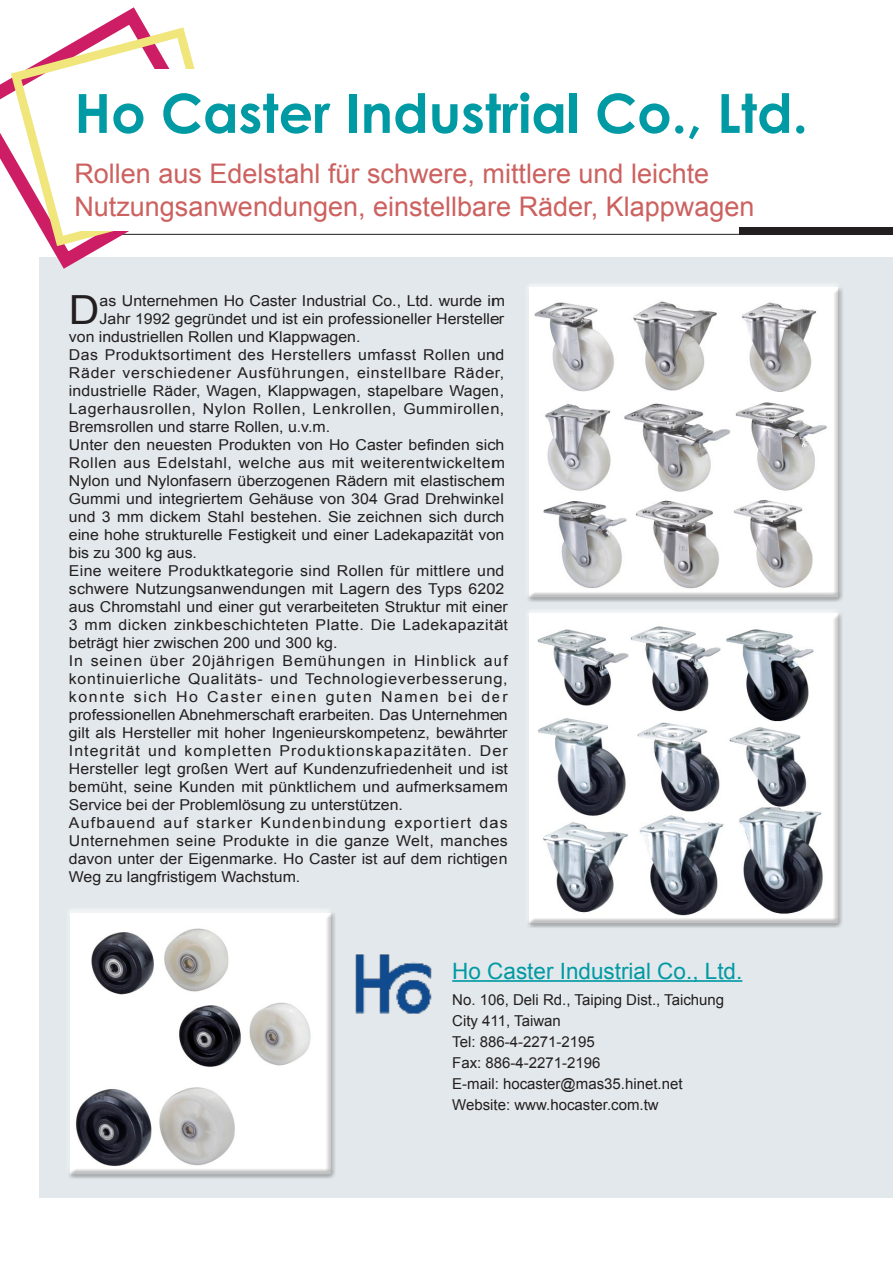
<style>
.page{position:relative;width:893px;height:1263px;background:#fff}
.page>*{position:absolute;margin:0;border:0;box-sizing:border-box;transform-origin:0 0}
.內文{font:700 54px "Century Gothic";color:#009aa4}
.內文-2{font:40.2px "Arial";color:#231f20;scale:1.06 1}
.內文-3{font:27px/32.4px "Arial";color:#cc615f}
.內文-4{font:22.5px "Arial";color:#009aa4}
.內文-5{font:15px/18px "Arial";color:#231f20;text-align:justify;scale:1.06 1}
.內文-6{font:15px "Arial";color:#231f20}
</style>
<div class="page">
<hr style="left:117px;top:234px;width:776px;height:1px;background:#231f20">
<div style="left:40px;top:258px;width:853px;height:940px;background:#e2e8eb"></div>
<hr style="left:452px;top:980px;width:290px;height:2px;background:#009aa4">
<svg style="left:0;top:7px;width:238px;height:270px"></svg>
<svg style="left:6px;top:22px;width:229px;height:229px"></svg>
<div style="left:74px;top:70px;width:764px;height:161px;background:#fff"></div>
<div style="left:740px;top:227px;width:153px;height:7px;background:#231f20"></div>
<div style="left:493px;top:275px;width:357px;height:333px;background:#231f20;opacity:.28"></div>
<div style="left:496px;top:601px;width:354px;height:333px;background:#231f20;opacity:.28"></div>
<div style="left:58px;top:901px;width:285px;height:284px;background:#231f20;opacity:.28"></div>
<img style="left:355px;top:954px;width:77px;height:60px">
<p class="內文" style="left:74px;top:72px;width:735px">Ho Caster Industrial Co., Ltd.</p>
<p class="內文-3" style="left:74px;top:158px;width:681px">Rollen aus Edelstahl für schwere, mittlere und leichte<br>Nutzungsanwendungen, einstellbare Räder, Klappwagen</p>
<p class="內文-2" style="left:69px;top:284px;width:30px">D</p>
<p class="內文-5" style="left:100px;top:292px;width:383px">as Unternehmen Ho Caster Industrial Co., Ltd. wurde im</p>
<p class="內文-5" style="left:100px;top:310px;width:383px">Jahr 1992 gegründet und ist ein professioneller Hersteller</p>
<p class="內文-5" style="left:69px;top:328px;width:277px">von industriellen Rollen und Klappwagen.</p>
<p class="內文-5" style="left:69px;top:346px;width:412px">Das Produktsortiment des Herstellers umfasst Rollen und Räder verschiedener Ausführungen, einstellbare Räder, industrielle Räder, Wagen, Klappwagen, stapelbare Wagen, Lagerhausrollen, Nylon Rollen, Lenkrollen, Gummirollen, Bremsrollen und starre Rollen, u.v.m.</p>
<p class="內文-5" style="left:69px;top:436px;width:412px">Unter den neuesten Produkten von Ho Caster befinden sich Rollen aus Edelstahl, welche aus mit weiterentwickeltem Nylon und Nylonfasern überzogenen Rädern mit elastischem Gummi und integriertem Gehäuse von 304 Grad Drehwinkel und 3 mm dickem Stahl bestehen. Sie zeichnen sich durch eine hohe strukturelle Festigkeit und einer Ladekapazität von bis zu 300 kg aus.</p>
<p class="內文-5" style="left:69px;top:562px;width:416px;text-align:left">Eine weitere Produktkategorie sind Rollen für mittlere und schwere Nutzungsanwendungen mit Lagern des Typs 6202 aus Chromstahl und einer gut verarbeiteten Struktur mit einer 3 mm dicken zinkbeschichteten Platte. Die Ladekapazität beträgt hier zwischen 200 und 300 kg.</p>
<p class="內文-5" style="left:69px;top:652px;width:416px">In seinen über 20jährigen Bemühungen in Hinblick auf kontinuierliche Qualitäts- und Technologieverbesserung, konnte sich Ho Caster einen guten Namen bei der professionellen Abnehmerschaft erarbeiten. Das Unternehmen gilt als Hersteller mit hoher Ingenieurskompetenz, bewährter Integrität und kompletten Produktionskapazitäten. Der Hersteller legt großen Wert auf Kundenzufriedenheit und ist bemüht, seine Kunden mit pünktlichem und aufmerksamem Service bei der Problemlösung zu unterstützen.</p>
<p class="內文-5" style="left:69px;top:814px;width:415px">Aufbauend auf starker Kundenbindung exportiert das Unternehmen seine Produkte in die ganze Welt, manches davon unter der Eigenmarke. Ho Caster ist auf dem richtigen Weg zu langfristigem Wachstum.</p>
<p class="內文-4" style="left:452px;top:956px;width:292px">Ho Caster Industrial Co., Ltd.</p>
<p class="內文-6" style="left:452px;top:990px;width:274px">No. 106, Deli Rd., Taiping Dist., Taichung</p>
<p class="內文-6" style="left:452px;top:1011px;width:110px">City 411, Taiwan</p>
<p class="內文-6" style="left:452px;top:1032px;width:144px">Tel: 886-4-2271-2195</p>
<p class="內文-6" style="left:452px;top:1053px;width:150px">Fax: 886-4-2271-2196</p>
<p class="內文-6" style="left:452px;top:1074px;width:232px">E-mail: hocaster@mas35.hinet.net</p>
<p class="內文-6" style="left:452px;top:1095px;width:208px">Website: www.hocaster.com.tw</p>
</div>
